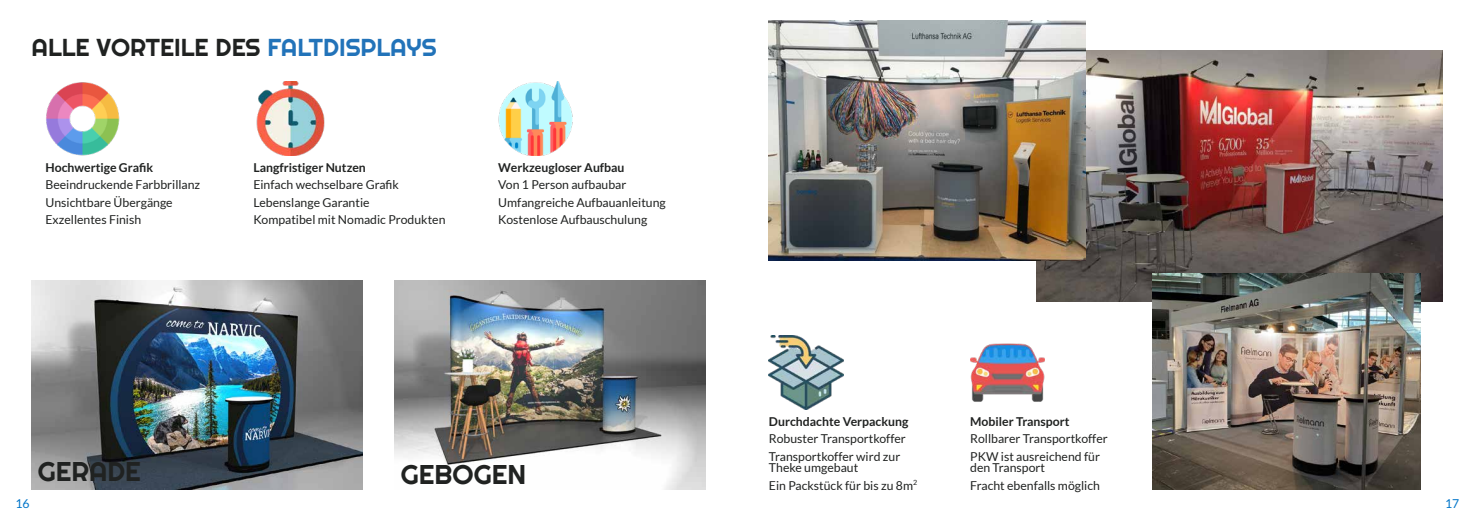
<style>
.page{position:relative;width:1474px;height:521px;background:#fff}
.page>*{position:absolute;margin:0;border:0;box-sizing:border-box;transform-origin:0 0}
.t1{font:27.12px "Righteous";color:#202221}
.t2{font:24.5px "Righteous";color:#202221}
.t3{font:12.25px/17.5px "Lato";color:#202221}
.t4{font:700 12.25px "Lato";color:#202221}
.t5{font:12.25px "Lato";color:#0075c9}
.s1{color:#2273b9}
</style>
<div class="page">
<img style="left:394px;top:281px;width:311px;height:208px">
<img style="left:32px;top:281px;width:330px;height:208px">
<img style="left:1036px;top:51px;width:405px;height:251px">
<img style="left:769px;top:20px;width:316px;height:240px">
<img style="left:970px;top:343px;width:74px;height:59px">
<img style="left:256px;top:81px;width:69px;height:75px">
<img style="left:498px;top:81px;width:74px;height:75px">
<img style="left:1152px;top:273px;width:268px;height:216px">
<img style="left:46px;top:82px;width:74px;height:74px">
<img style="left:769px;top:335px;width:74px;height:74px">
<h2 class="t2" style="left:32px;top:32px;width:406px">ALLE VORTEILE DES <span class="s1">FALTDISPLAYS</span></h2>
<p class="t4" style="left:45px;top:160px;width:109px">Hochwertige Grafik</p>
<p class="t3" style="left:45px;top:176px;width:156px">Beeindruckende Farbbrillanz<br>Unsichtbare Übergänge<br>Exzellentes Finish</p>
<p class="t4" style="left:253px;top:160px;width:114px">Langfristiger Nutzen</p>
<p class="t3" style="left:253px;top:176px;width:194px">Einfach wechselbare Grafik<br>Lebenslange Garantie<br>Kompatibel mit Nomadic Produkten</p>
<p class="t4" style="left:498px;top:160px;width:128px">Werkzeugloser Aufbau</p>
<p class="t3" style="left:498px;top:176px;width:169px">Von 1 Person aufbaubar<br>Umfangreiche Aufbauanleitung<br>Kostenlose Aufbauschulung</p>
<h1 class="t1" style="left:38px;top:455px;width:105px">GERADE</h1>
<h1 class="t1" style="left:401px;top:458px;width:127px">GEBOGEN</h1>
<p class="t4" style="left:769px;top:414px;width:141px">Durchdachte Verpackung</p>
<p class="t3" style="left:769px;top:430px;width:138px">Robuster Transportkoffer<br>Transportkoffer wird zur</p>
<p class="t3" style="left:769px;top:459px;width:91px">Theke umgebaut</p>
<p class="t3" style="left:769px;top:476px;width:150px">Ein Packstück für bis zu 8m<sup>2</sup></p>
<p class="t4" style="left:970px;top:414px;width:101px">Mobiler Transport</p>
<p class="t3" style="left:970px;top:430px;width:139px">Rollbarer Transportkoffer<br>PKW ist ausreichend für</p>
<p class="t3" style="left:970px;top:459px;width:131px">den Transport<br>Fracht ebenfalls möglich</p>
<p class="t5" style="left:15px;top:497px;width:16px">16</p>
<p class="t5" style="left:1444px;top:497px;width:16px">17</p>
</div>
